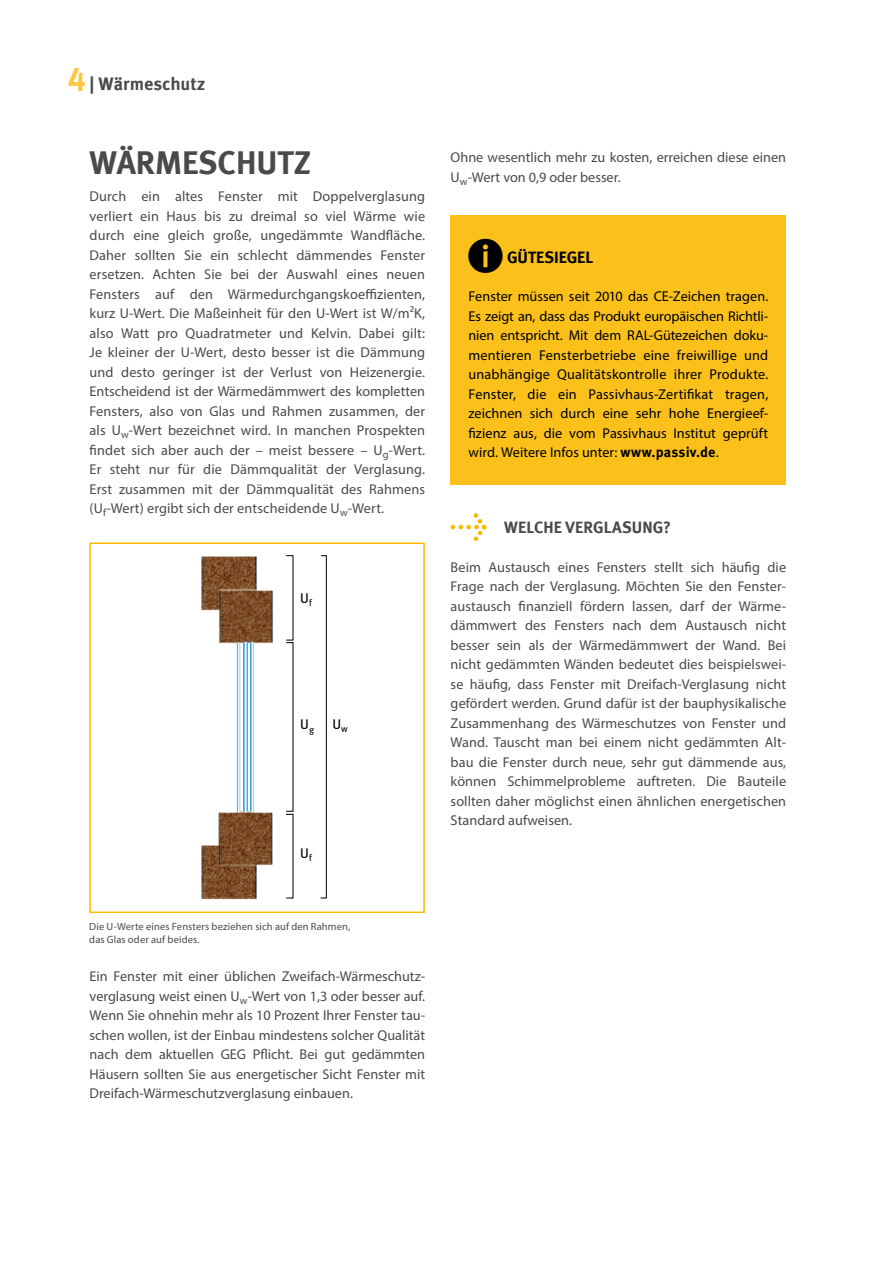
<style>
.page{position:relative;width:893px;height:1263px;background:#fff}
.page>*{position:absolute;margin:0;border:0;box-sizing:border-box;transform-origin:0 0}
.t1{font:700 33px "Meta";color:#4a4a49}
.t2{font:700 18px "Meta Pro";letter-spacing:-.005em;color:#4a4a49}
.t3{font:700 16.5px "Meta";letter-spacing:.005em;color:#4a4a49}
.t4{font:700 16.5px "Meta";letter-spacing:-.005em;color:#000}
.t5{font:14.25px/19.5px "Myriad Pro";color:#4a4a49;text-align:justify}
.t6{font:14.25px/19.5px "Myriad Pro";color:#000;text-align:justify}
.t7{font:14.1px "Meta";color:#000}
.t8{font:10.5px/13.5px "Myriad Pro";letter-spacing:.015em;color:#4a4a49}
.s1{font-size:33px;color:#fdc744}
.s2{font-family:"Meta Pro";font-weight:700}
</style>
<div class="page">
<svg style="left:451px;top:513px;width:35px;height:28px"></svg>
<div style="left:451px;top:215px;width:335px;height:270px;background:#fbc11a"></div>
<img style="left:201px;top:556px;width:72px;height:129px">
<svg style="left:237px;top:643px;width:3px;height:126px"></svg>
<svg style="left:244px;top:643px;width:3px;height:126px"></svg>
<svg style="left:251px;top:643px;width:3px;height:126px"></svg>
<svg style="left:286px;top:555px;width:8px;height:214px"></svg>
<svg style="left:320px;top:555px;width:7px;height:344px"></svg>
<img style="left:201px;top:769px;width:93px;height:131px">
<div style="left:89px;top:542px;width:336px;height:371px;border:2px solid #fbba00"></div>
<p class="t2" style="left:68px;top:70px;width:140px"><span class="s1">4</span> | Wärmeschutz</p>
<h1 class="t1" style="left:90px;top:143px;width:223px">WÄRMESCHUTZ</h1>
<p class="t5" style="left:90px;top:187px;width:337px">Durch ein altes Fenster mit Doppelverglasung verliert ein Haus bis zu dreimal so viel Wärme wie durch eine gleich große, ungedämmte Wandfläche.<br>Daher sollten Sie ein schlecht dämmendes Fenster ersetzen. Achten Sie bei der Auswahl eines neuen Fensters auf den Wärmedurchgangskoeffizienten, kurz U-Wert. Die Maßeinheit für den U-Wert ist W/m²K, also Watt pro Quadratmeter und Kelvin. Dabei gilt:<br>Je kleiner der U-Wert, desto besser ist die Dämmung und desto geringer ist der Verlust von Heizenergie.<br>Entscheidend ist der Wärmedämmwert des kompletten Fensters, also von Glas und Rahmen zusammen, der als U<sub>w</sub>-Wert bezeichnet wird. In manchen Prospekten findet sich aber auch der – meist bessere – U<sub>g</sub>-Wert.<br>Er steht nur für die Dämmqualität der Verglasung.<br>Erst zusammen mit der Dämmqualität des Rahmens (U<sub>f</sub>-Wert) ergibt sich der entscheidende U<sub>w</sub>-Wert.</p>
<p class="t7" style="left:300px;top:589px;width:13px">U<sub>f</sub></p>
<p class="t7" style="left:300px;top:716px;width:15px">U<sub>g</sub></p>
<p class="t7" style="left:332px;top:716px;width:17px">U<sub>w</sub></p>
<p class="t7" style="left:300px;top:845px;width:13px">U<sub>f</sub></p>
<p class="t8" style="left:89px;top:919px;width:263px">Die U-Werte eines Fensters beziehen sich auf den Rahmen, das Glas oder auf beides.</p>
<p class="t5" style="left:90px;top:967px;width:337px">Ein Fenster mit einer üblichen Zweifach-Wärmeschutz&shy;verglasung weist einen U<sub>w</sub>-Wert von 1,3 oder besser auf.<br>Wenn Sie ohnehin mehr als 10 Prozent Ihrer Fenster tau&shy;schen wollen, ist der Einbau mindestens solcher Qualität nach dem aktuellen GEG Pflicht. Bei gut gedämmten Häusern sollten Sie aus energetischer Sicht Fenster mit Dreifach-Wärmeschutzverglasung einbauen.</p>
<p class="t5" style="left:451px;top:148px;width:337px">Ohne wesentlich mehr zu kosten, erreichen diese einen<br>U<sub>w</sub>-Wert von 0,9 oder besser.</p>
<p class="t4" style="left:507px;top:247px;width:87px">GÜTESIEGEL</p>
<p class="t6" style="left:468px;top:286px;width:301px">Fenster müssen seit 2010 das CE-Zeichen tragen.<br>Es zeigt an, dass das Produkt europäischen Richtli&shy;nien entspricht. Mit dem RAL-Gütezeichen doku&shy;mentieren Fensterbetriebe eine freiwillige und unabhängige Qualitätskontrolle ihrer Produkte.<br>Fenster, die ein Passivhaus-Zertifikat tragen, zeichnen sich durch eine sehr hohe Energieef&shy;fizienz aus, die vom Passivhaus Institut geprüft wird. Weitere Infos unter: <span class="s2">www.passiv.de</span>.</p>
<p class="t3" style="left:504px;top:517px;width:168px">WELCHE VERGLASUNG?</p>
<p class="t5" style="left:451px;top:557px;width:337px">Beim Austausch eines Fensters stellt sich häufig die Frage nach der Verglasung. Möchten Sie den Fenster&shy;austausch finanziell fördern lassen, darf der Wärme&shy;dämmwert des Fensters nach dem Austausch nicht besser sein als der Wärmedämmwert der Wand. Bei nicht gedämmten Wänden bedeutet dies beispielswei&shy;se häufig, dass Fenster mit Dreifach-Verglasung nicht gefördert werden. Grund dafür ist der bauphysikalische Zusammenhang des Wärmeschutzes von Fenster und Wand. Tauscht man bei einem nicht gedämmten Alt&shy;bau die Fenster durch neue, sehr gut dämmende aus, können Schimmelprobleme auftreten. Die Bauteile sollten daher möglichst einen ähnlichen energetischen Standard aufweisen.</p>
</div>
